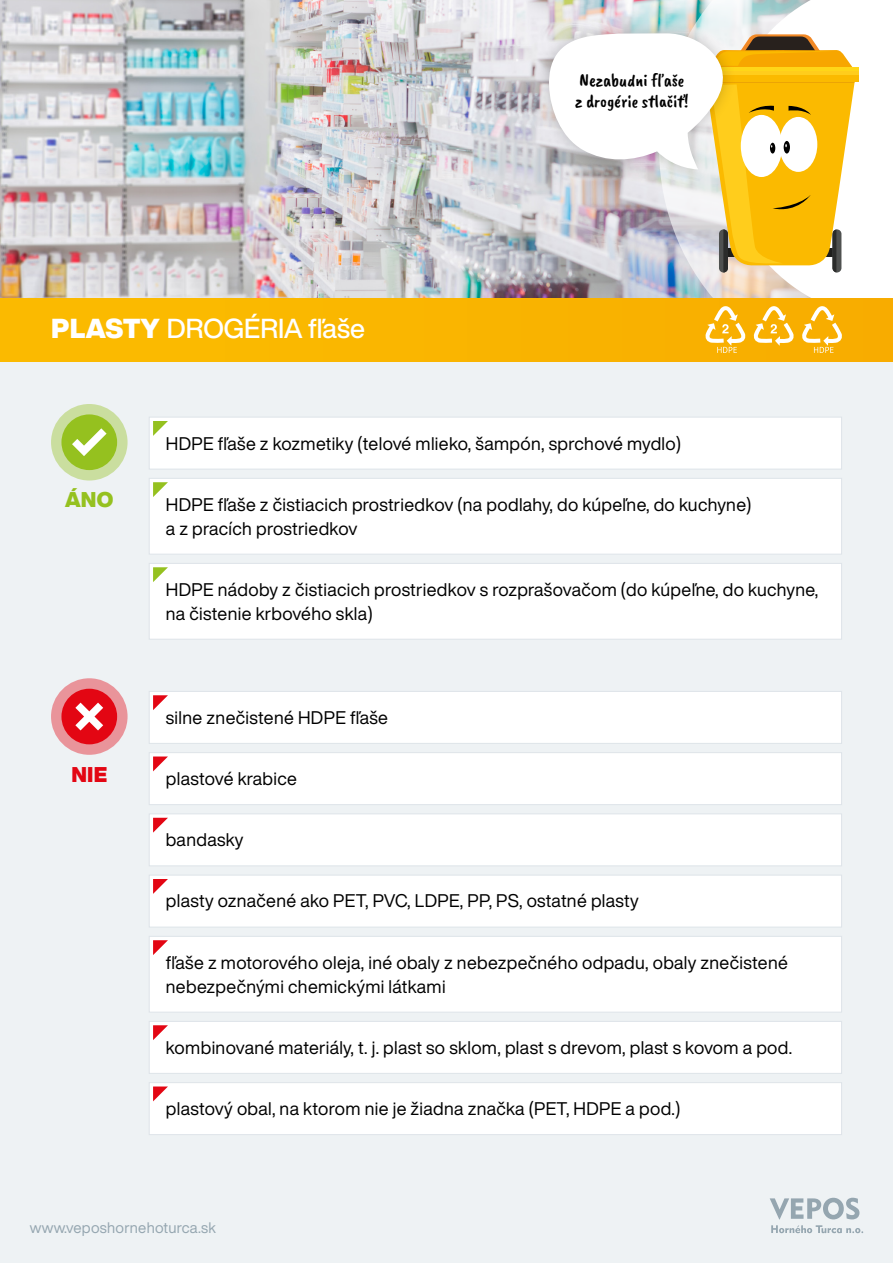
<style>
.page{position:relative;width:893px;height:1263px;background:#fff}
.page>*{position:absolute;margin:0;border:0;box-sizing:border-box;transform-origin:0 0}
.t1{font:500 27px "Helvetica Now Display";color:#fff}
.t2{font:900 21px "Helvetica Now Display";color:#95c11f}
.t3{font:900 21px "Helvetica Now Display";color:#e30613}
.t4{font:18px/24px "Helvetica Now Display";letter-spacing:.02em;color:#000}
.t5{font:18px/21px "Caveat Brush";color:#000}
.t6{font:15px "Helvetica Now Display";letter-spacing:.02em;color:#95a6b0}
.s1{font-weight:900}
</style>
<div class="page">
<img style="left:0;top:0;width:659px;height:298px">
<svg style="left:659px;top:0;width:64px;height:298px;background:#b9ced9"></svg>
<svg style="left:723px;top:0;width:136px;height:298px"></svg>
<hr style="left:701px;top:68px;width:158px;height:3px;background:#ffd618">
<div style="left:701px;top:75px;width:158px;height:6px;background:#fbba00"></div>
<div style="left:0;top:361px;width:893px;height:902px;background:#eef2f4"></div>
<div style="left:0;top:298px;width:893px;height:63px;background:#fab600"></div>
<div style="left:535px;top:19px;width:201px;height:164px;background:#000;opacity:.21"></div>
<svg style="left:548px;top:32px;width:307px;height:240px"></svg>
<svg style="left:770px;top:1198px;width:89px;height:21px"></svg>
<svg style="left:771px;top:1225px;width:92px;height:8px"></svg>
<div style="left:51px;top:404px;width:77px;height:76px;background:#cade9f;border-radius:50%"></div>
<div style="left:61px;top:414px;width:56px;height:56px;background:#95c11f;border-radius:50%"></div>
<svg style="left:72px;top:428px;width:35px;height:28px"></svg>
<svg style="left:51px;top:678px;width:77px;height:77px;background:#e9959b"></svg>
<div style="left:61px;top:689px;width:56px;height:55px;background:#e30613;border-radius:50%"></div>
<svg style="left:75px;top:703px;width:28px;height:27px"></svg>
<div style="left:149px;top:417px;width:693px;height:52px;background:#fff;border:1px solid #dee4e9"></div>
<div style="left:149px;top:478px;width:693px;height:76px;background:#fff;border:1px solid #dee4e9"></div>
<div style="left:149px;top:563px;width:693px;height:76px;background:#fff;border:1px solid #dee4e9"></div>
<div style="left:149px;top:752px;width:693px;height:53px;background:#fff;border:1px solid #dee4e9"></div>
<div style="left:149px;top:875px;width:693px;height:52px;background:#fff;border:1px solid #dee4e9"></div>
<div style="left:149px;top:691px;width:693px;height:53px;background:#fff;border:1px solid #dee4e9"></div>
<div style="left:149px;top:813px;width:693px;height:53px;background:#fff;border:1px solid #dee4e9"></div>
<div style="left:149px;top:936px;width:693px;height:76px;background:#fff;border:1px solid #dee4e9"></div>
<div style="left:149px;top:1021px;width:693px;height:53px;background:#fff;border:1px solid #dee4e9"></div>
<div style="left:149px;top:1082px;width:693px;height:53px;background:#fff;border:1px solid #dee4e9"></div>
<svg style="left:153px;top:421px;width:15px;height:15px"></svg>
<svg style="left:153px;top:482px;width:15px;height:15px"></svg>
<svg style="left:153px;top:567px;width:15px;height:15px"></svg>
<svg style="left:153px;top:756px;width:15px;height:15px"></svg>
<svg style="left:153px;top:879px;width:15px;height:15px"></svg>
<svg style="left:153px;top:695px;width:15px;height:15px"></svg>
<svg style="left:153px;top:818px;width:15px;height:15px"></svg>
<svg style="left:153px;top:940px;width:15px;height:15px"></svg>
<svg style="left:153px;top:1025px;width:15px;height:15px"></svg>
<svg style="left:153px;top:1086px;width:15px;height:15px"></svg>
<svg style="left:802px;top:306px;width:40px;height:47px"></svg>
<svg style="left:753px;top:306px;width:41px;height:40px"></svg>
<svg style="left:705px;top:306px;width:41px;height:47px"></svg>
<h1 class="t1" style="left:51px;top:310px;width:315px"><span class="s1">PLASTY</span> DROGÉRIA fľaše</h1>
<p class="t5" style="left:575px;top:70px;width:115px">Nezabudni fľaše z drogérie stlačiť!</p>
<p class="t2" style="left:65px;top:485px;width:50px">ÁNO</p>
<p class="t3" style="left:71px;top:760px;width:37px">NIE</p>
<p class="t4" style="left:166px;top:431px;width:517px">HDPE fľaše z kozmetiky (telové mlieko, šampón, sprchové mydlo)</p>
<p class="t4" style="left:166px;top:492px;width:587px">HDPE fľaše z čistiacich prostriedkov (na podlahy, do kúpeľne, do kuchyne) a z pracích prostriedkov</p>
<p class="t4" style="left:166px;top:577px;width:654px">HDPE nádoby z čistiacich prostriedkov s rozprašovačom (do kúpeľne, do kuchyne, na čistenie krbového skla)</p>
<p class="t4" style="left:166px;top:705px;width:224px">silne znečistené HDPE fľaše</p>
<p class="t4" style="left:166px;top:766px;width:133px">plastové krabice</p>
<p class="t4" style="left:166px;top:828px;width:79px">bandasky</p>
<p class="t4" style="left:166px;top:889px;width:474px">plasty označené ako PET, PVC, LDPE, PP, PS, ostatné plasty</p>
<p class="t4" style="left:166px;top:950px;width:623px">fľaše z motorového oleja, iné obaly z nebezpečného odpadu, obaly znečistené nebezpečnými chemickými látkami</p>
<p class="t4" style="left:166px;top:1035px;width:628px">kombinované materiály, t. j. plast so sklom, plast s drevom, plast s kovom a pod.</p>
<p class="t4" style="left:166px;top:1096px;width:516px">plastový obal, na ktorom nie je žiadna značka (PET, HDPE a pod.)</p>
<p class="t6" style="left:30px;top:1217px;width:188px">www.veposhornehoturca.sk</p>
</div>
